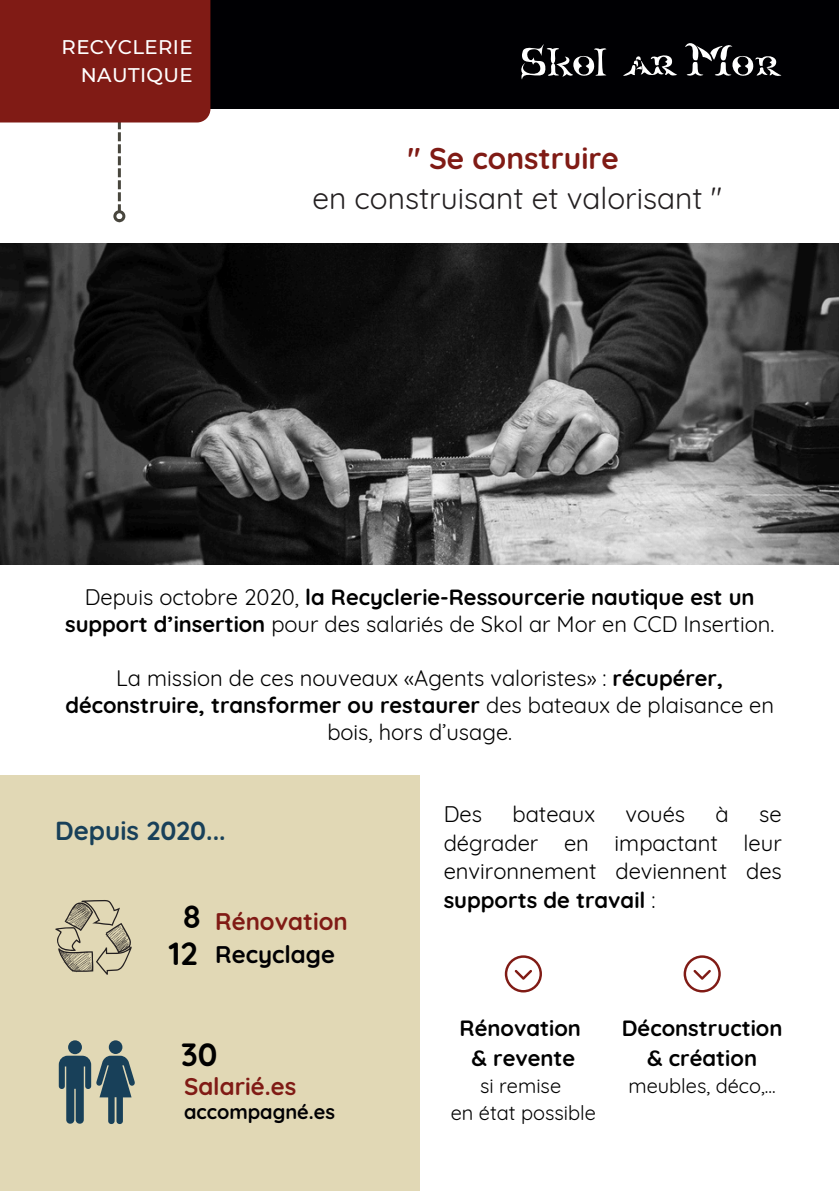
<style>
.page{position:relative;width:839px;height:1191px;background:#fff}
.page>*{position:absolute;margin:0;border:0;box-sizing:border-box;transform-origin:0 0}
.t1{font:700 32px "Quicksand";color:#000}
.t2{font:29.8px/40.4px "Quicksand";color:#231f20;text-align:center}
.t3{font:700 26px "Quicksand";color:#184059}
.t4{font:700 24px "Quicksand";color:#801b15}
.t5{font:700 24px "Quicksand";color:#000003}
.t6{font:22px/27px "Quicksand";color:#000;text-align:center}
.t7{font:700 22px/30px "Quicksand";color:#000;text-align:center}
.t8{font:20px/27px "Quicksand";color:#000;text-align:center}
.t9{font:700 20px "Quicksand";color:#000003}
.t10{font:500 19.8px "Montserrat";letter-spacing:.02em;color:#fff}
.s1{font-weight:700;color:#801b15}
.s2{font-weight:700}
</style>
<div class="page">
<img style="left:0;top:243px;width:838px;height:321px">
<div style="left:113px;top:210px;width:12px;height:12px;border:3px solid #48463d;border-radius:50%"></div>
<div style="left:0;top:0;width:838px;height:108px;background:#000003"></div>
<svg style="left:0;top:0;width:210px;height:211px"></svg>
<svg style="left:594px;top:48px;width:12px;height:28px"></svg>
<svg style="left:521px;top:44px;width:52px;height:35px"></svg>
<svg style="left:573px;top:56px;width:21px;height:20px"></svg>
<svg style="left:623px;top:55px;width:54px;height:21px"></svg>
<svg style="left:732px;top:56px;width:21px;height:20px"></svg>
<svg style="left:685px;top:43px;width:47px;height:33px"></svg>
<svg style="left:755px;top:56px;width:26px;height:20px"></svg>
<div style="left:0;top:775px;width:419px;height:416px;background:#e1d8b5"></div>
<svg style="left:55px;top:900px;width:77px;height:75px"></svg>
<div style="left:68px;top:1040px;width:14px;height:14px;background:#184059;border-radius:50%"></div>
<div style="left:109px;top:1040px;width:13px;height:14px;background:#184059;border-radius:50%"></div>
<svg style="left:59px;top:1056px;width:76px;height:68px"></svg>
<svg style="left:505px;top:955px;width:37px;height:38px"></svg>
<svg style="left:683px;top:955px;width:37px;height:38px"></svg>
<p class="t10" style="left:62px;top:35px;width:133px">RECYCLERIE</p>
<h1 class="t10" style="left:81px;top:63px;width:113px">NAUTIQUE</h1>
<p class="t2" style="left:312px;top:137px;width:411px"><span class="s1">" Se construire<br></span>en construisant et valorisant "</p>
<h4 class="t6" style="left:65px;top:583px;width:710px">Depuis octobre 2020, <span class="s2">la Recyclerie-Ressourcerie nautique est un support d’insertion</span> pour des salariés de Skol ar Mor en CCD Insertion.</h4>
<h4 class="t6" style="left:65px;top:664px;width:710px">La mission de ces nouveaux «Agents valoristes» : <span class="s2">récupérer, déconstruire, transformer ou restaurer</span> des bateaux de plaisance en bois, hors d’usage.</h4>
<p class="t3" style="left:55px;top:814px;width:172px">Depuis 2020...</p>
<h2 class="t1" style="left:183px;top:896px;width:20px">8</h2>
<p class="t1" style="left:169px;top:933px;width:30px">12</p>
<h2 class="t4" style="left:215px;top:906px;width:134px">Rénovation</h2>
<p class="t5" style="left:215px;top:939px;width:121px">Recyclage</p>
<h2 class="t1" style="left:181px;top:1034px;width:38px">30</h2>
<p class="t4" style="left:184px;top:1071px;width:114px">Salarié.es</p>
<p class="t9" style="left:184px;top:1099px;width:153px">accompagné.es</p>
<p class="t6" style="left:443px;top:801px;width:40px">Des</p>
<p class="t6" style="left:512px;top:801px;width:84px">bateaux</p>
<p class="t6" style="left:625px;top:801px;width:61px">voués</p>
<p class="t6" style="left:715px;top:801px;width:15px">à</p>
<p class="t6" style="left:443px;top:800px;width:339px;line-height:28.4px;text-align:justify;text-indent:315px">se dégrader en impactant leur environnement deviennent des <span class="s2">supports de travail</span> :</p>
<h2 class="t7" style="left:459px;top:1012px;width:123px">Rénovation &amp; revente</h2>
<h2 class="t8" style="left:451px;top:1072px;width:147px">si remise<br>en état possible</h2>
<h3 class="t7" style="left:622px;top:1012px;width:162px">Déconstruction &amp; création</h3>
<h3 class="t8" style="left:628px;top:1072px;width:149px">meubles, déco,...</h3>
</div>
